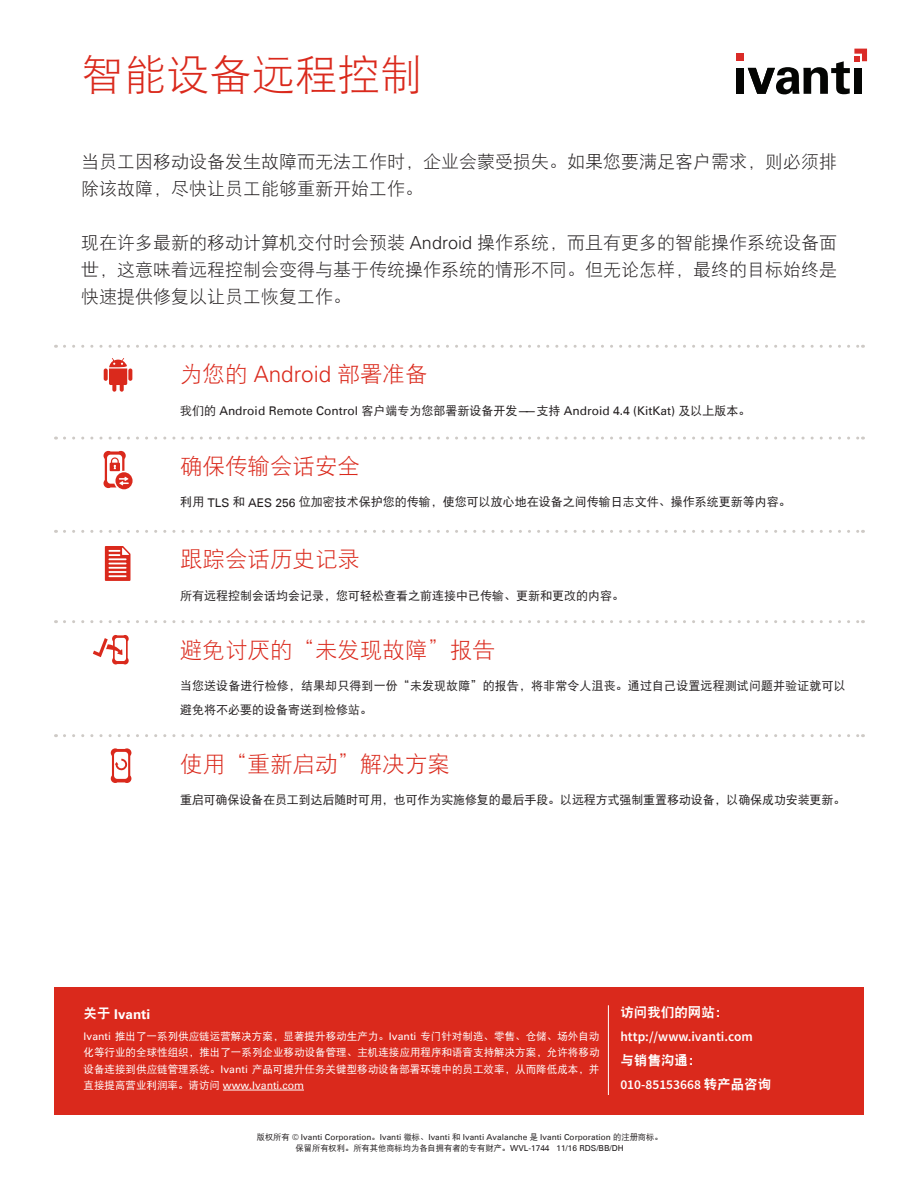
<style>
.page{position:relative;width:918px;height:1188px;background:#fff}
.page>*{position:absolute;margin:0;border:0;box-sizing:border-box;transform-origin:0 0}
.Headline{font:42.75px "DF Hei W3";color:#da291c}
.Subhead{font:22.5px "DF Hei W3";color:#da291c}
.Lead_Paragraph{font:18px/27px "DF Hei W3";color:#231f20}
.t1{font:600 13.5px/24px "Source Sans Pro";color:#fff}
.t2{font:700 13.5px "Univers";color:#fff}
.Body{font:12px/24px "DF Hei W5";color:#231f20}
.Body-2{font:12px "Univers";color:#231f20}
.t3{font:10.5px/16.5px "DF Hei W5";letter-spacing:.005em;color:#fff;text-align:justify}
.Legal{font:8.25px/11.2px "Univers";color:#231f20;text-align:center}
.s1{font-family:"Univers";font-weight:300}
.s2{font-family:"DF Hei W5"}
.s3{font-family:"Univers"}
.s4{font-family:"DF Hei W9";font-weight:400}
</style>
<div class="page">
<svg style="left:64px;top:345px;width:799px;height:3px"></svg>
<svg style="left:64px;top:437px;width:799px;height:3px"></svg>
<svg style="left:64px;top:530px;width:799px;height:3px"></svg>
<svg style="left:64px;top:620px;width:799px;height:3px"></svg>
<svg style="left:64px;top:734px;width:799px;height:3px"></svg>
<div style="left:54px;top:987px;width:810px;height:127px;background:#da291c"></div>
<hr style="left:608px;top:1005px;width:1px;height:90px;background:#fff">
<hr style="left:223px;top:1090px;width:81px;height:1px;background:#fff">
<svg style="left:104px;top:369px;width:4px;height:12px"></svg>
<svg style="left:128px;top:369px;width:4px;height:12px"></svg>
<svg style="left:109px;top:358px;width:18px;height:34px"></svg>
<svg style="left:104px;top:451px;width:29px;height:38px"></svg>
<svg style="left:105px;top:546px;width:26px;height:35px"></svg>
<svg style="left:93px;top:635px;width:36px;height:30px"></svg>
<svg style="left:111px;top:748px;width:20px;height:35px"></svg>
<div style="left:736px;top:68px;width:8px;height:26px;background:#040503"></div>
<div style="left:736px;top:54px;width:8px;height:7px;background:#da2b27"></div>
<svg style="left:748px;top:49px;width:119px;height:45px"></svg>
<p class="Headline" style="left:81px;top:53px;width:343px">智能设备远程控制</p>
<p class="Lead_Paragraph" style="left:81px;top:148px;width:757px">当员工因移动设备发生故障而无法工作时，企业会蒙受损失。如果您要满足客户需求，则必须排除该故障，尽快让员工能够重新开始工作。</p>
<p class="Lead_Paragraph" style="left:81px;top:229px;width:758px;text-align:justify">现在许多最新的移动计算机交付时会预装 <span class="s1">Android</span> 操作系统，而且有更多的智能操作系统设备面世，这意味着远程控制会变得与基于传统操作系统的情形不同。但无论怎样，最终的目标始终是快速提供修复以让员工恢复工作。</p>
<p class="Subhead" style="left:180px;top:363px;width:249px">为您的 <span class="s1">Android</span> 部署准备</p>
<p class="Body-2" style="left:180px;top:405px;width:572px"><span class="s2">我们的</span> Android Remote Control <span class="s2">客户端专为您部署新设备开发</span>——<span class="s2">支持</span> Android 4.4 (KitKat) <span class="s2">及以上版本。</span></p>
<p class="Subhead" style="left:180px;top:455px;width:181px">确保传输会话安全</p>
<p class="Body" style="left:180px;top:490px;width:612px">利用 <span class="s3">TLS</span> 和 <span class="s3">AES 256</span> 位加密技术保护您的传输，使您可以放心地在设备之间传输日志文件、操作系统更新等内容。</p>
<p class="Subhead" style="left:180px;top:548px;width:181px">跟踪会话历史记录</p>
<p class="Body" style="left:180px;top:583px;width:445px">所有远程控制会话均会记录，您可轻松查看之前连接中已传输、更新和更改的内容。</p>
<p class="Subhead" style="left:180px;top:639px;width:316px">避免讨厌的“未发现故障”报告</p>
<p class="Body" style="left:180px;top:673px;width:667px">当您送设备进行检修，结果却只得到一份“未发现故障”的报告，将非常令人沮丧。通过自己设置远程测试问题并验证就可以避免将不必要的设备寄送到检修站。</p>
<p class="Subhead" style="left:180px;top:753px;width:271px">使用“重新启动”解决方案</p>
<p class="Body" style="left:180px;top:787px;width:667px">重启可确保设备在员工到达后随时可用，也可作为实施修复的最后手段。以远程方式强制重置移动设备，以确保成功安装更新。</p>
<p class="t2" style="left:84px;top:1008px;width:68px"><span class="s4">关于</span> Ivanti</p>
<p class="t3" style="left:84px;top:1028px;width:518px"><span class="s3">Ivanti</span> 推出了一系列供应链运营解决方案，显著提升移动生产力。<span class="s3">Ivanti</span> 专门针对制造、零售、仓储、场外自动化等行业的全球性组织，推出了一系列企业移动设备管理、主机连接应用程序和语音支持解决方案，允许将移动设备连接到供应链管理系统。<span class="s3">Ivanti</span> 产品可提升任务关键型移动设备部署环境中的员工效率，从而降低成本，并直接提高营业利润率。请访问 <span class="s3">www.Ivanti.com</span></p>
<p class="t1" style="left:620px;top:1001px;width:134px"><span class="s4">访问我们的网站：</span>http://www.ivanti.com</p>
<p class="t1" style="left:620px;top:1049px;width:152px"><span class="s4">与销售沟通：<br></span>010-85153668 <span class="s4">转产品咨询</span></p>
<p class="Legal" style="left:257px;top:1132px;width:407px"><span class="s2">版权所有</span> © Ivanti Corporation<span class="s2">。</span>Ivanti <span class="s2">徽标、</span>Ivanti <span class="s2">和</span> Ivanti Avalanche <span class="s2">是</span> Ivanti Corporation <span class="s2">的注册商标。保留所有权利。所有其他商标均为各自拥有者的专有财产。</span>WVL-1744 11/16 RDS/BB/DH</p>
</div>
